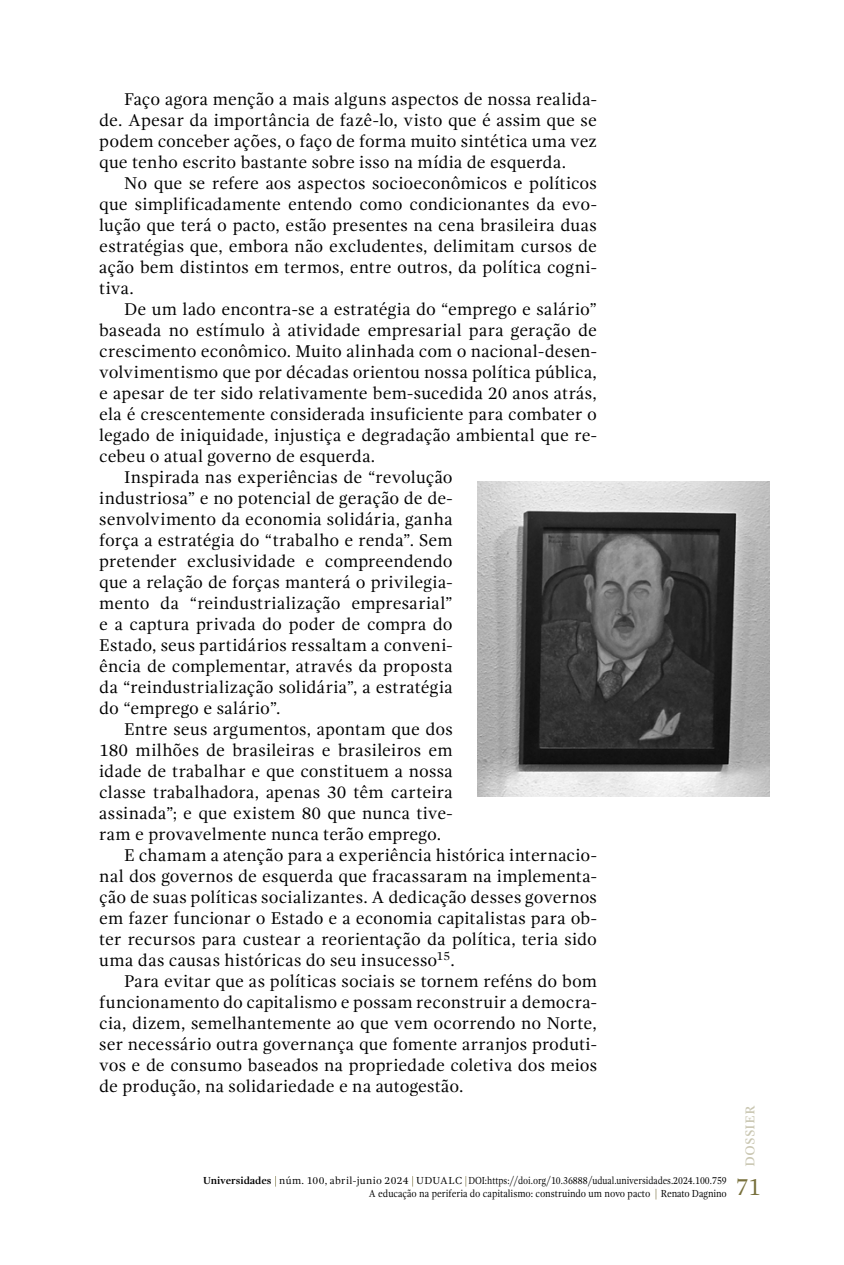
<style>
.page{position:relative;width:844px;height:1265px;background:#fff}
.page>*{position:absolute;margin:0;border:0;box-sizing:border-box;transform-origin:0 0}
.t1{font:24.5px "Gandhi Serif";color:#78703c;scale:.9 1}
.art-cuerpo_de_texto{font:17.5px/21px "Gandhi Serif";letter-spacing:.005em;color:#000;text-align:justify}
.t2{font:17.5px "Gandhi Serif";color:#c9c6b1}
.t3{font:10.5px "Gandhi Serif";color:#000}
.t4{font:10.5px "Gandhi Serif";color:#000;scale:.9 1}
.s1{font-weight:700}
</style>
<div class="page">
<img style="left:477px;top:481px;width:292px;height:315px">
<p class="art-cuerpo_de_texto" style="left:99px;top:89px;width:499px;text-indent:25px">Faço agora menção a mais alguns aspectos de nossa realida&shy;de. Apesar da importância de fazê-lo, visto que é assim que se podem conceber ações, o faço de forma muito sintética uma vez que tenho escrito bastante sobre isso na mídia de esquerda.</p>
<p class="art-cuerpo_de_texto" style="left:99px;top:173px;width:499px;text-indent:25px">No que se refere aos aspectos socioeconômicos e políticos que simplificadamente entendo como condicionantes da evo&shy;lução que terá o pacto, estão presentes na cena brasileira duas estratégias que, embora não excludentes, delimitam cursos de ação bem distintos em termos, entre outros, da política cogni&shy;tiva.</p>
<p class="art-cuerpo_de_texto" style="left:99px;top:299px;width:499px;text-indent:25px">De um lado encontra-se a estratégia do “emprego e salário” baseada no estímulo à atividade empresarial para geração de crescimento econômico. Muito alinhada com o nacional-desen&shy;volvimentismo que por décadas orientou nossa política pública, e apesar de ter sido relativamente bem-sucedida 20 anos atrás, ela é crescentemente considerada insuficiente para combater o legado de iniquidade, injustiça e degradação ambiental que re&shy;cebeu o atual governo de esquerda.</p>
<p class="art-cuerpo_de_texto" style="left:99px;top:467px;width:355px;text-indent:25px">Inspirada nas experiências de “revolução industriosa” e no potencial de geração de de&shy;senvolvimento da economia solidária, ganha força a estratégia do “trabalho e renda”. Sem pretender exclusividade e compreendendo que a relação de forças manterá o privilegia&shy;mento da “reindustrialização empresarial” e a captura privada do poder de compra do Estado, seus partidários ressaltam a conveni&shy;ência de complementar, através da proposta da “reindustrialização solidária”, a estratégia do “emprego e salário”.</p>
<p class="art-cuerpo_de_texto" style="left:99px;top:719px;width:355px;text-indent:25px">Entre seus argumentos, apontam que dos 180 milhões de brasileiras e brasileiros em idade de trabalhar e que constituem a nossa classe trabalhadora, apenas 30 têm carteira assinada”; e que existem 80 que nunca tive&shy;ram e provavelmente nunca terão emprego.</p>
<p class="art-cuerpo_de_texto" style="left:99px;top:845px;width:499px;text-indent:25px">E chamam a atenção para a experiência histórica internacio&shy;nal dos governos de esquerda que fracassaram na implementa&shy;ção de suas políticas socializantes. A dedicação desses governos em fazer funcionar o Estado e a economia capitalistas para ob&shy;ter recursos para custear a reorientação da política, teria sido uma das causas históricas do seu insucesso<sup>15</sup>.</p>
<p class="art-cuerpo_de_texto" style="left:99px;top:971px;width:499px;text-indent:25px">Para evitar que as políticas sociais se tornem reféns do bom funcionamento do capitalismo e possam reconstruir a democra&shy;cia, dizem, semelhantemente ao que vem ocorrendo no Norte, ser necessário outra governança que fomente arranjos produti&shy;vos e de consumo baseados na propriedade coletiva dos meios de produção, na solidariedade e na autogestão.</p>
<p class="t3" style="left:203px;top:1175px;width:525px"><span class="s1">Universidades</span> núm. 100, abril-junio 2024 UDUALC DOI:https://doi.org/10.36888/udual.universidades.2024.100.759</p>
<p class="t4" style="left:369px;top:1187px;width:399px">A educação na periferia do capitalismo: construindo um novo pacto Renato Dagnino</p>
<p class="t2" style="left:738px;top:1167px;width:63px;rotate:-90deg">dossier</p>
<h1 class="t1" style="left:736px;top:1173px;width:28px">71</h1>
</div>
